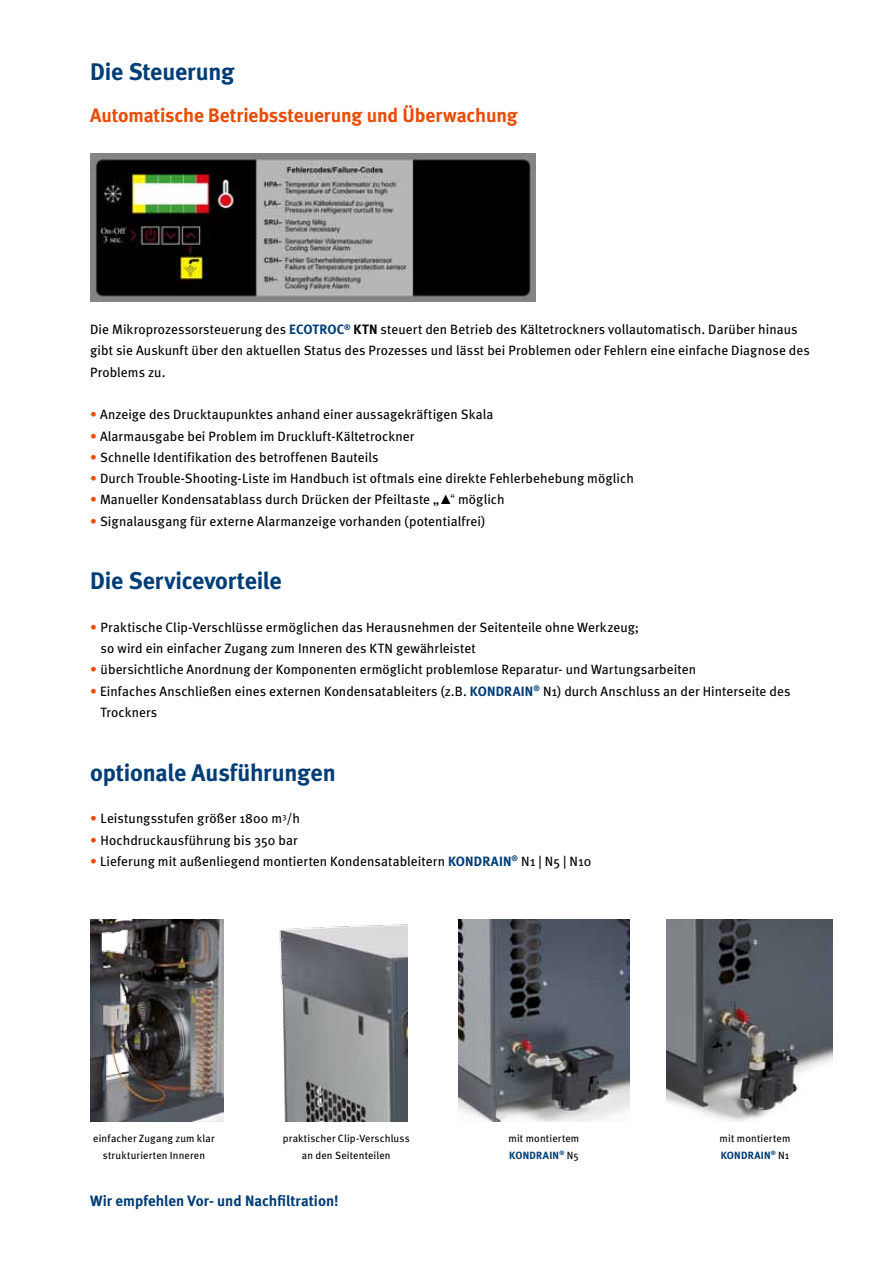
<style>
.page{position:relative;width:893px;height:1263px;background:#fff}
.page>*{position:absolute;margin:0;border:0;box-sizing:border-box;transform-origin:0 0}
.t1{font:700 24px "Meta";letter-spacing:-.01em;color:#003d76}
.t2{font:700 19.5px "Meta";letter-spacing:-.005em;color:#e94c05}
.t3{font:700 15px "Meta";color:#003d76}
.t4{font:13.5px/21.3px "Meta";letter-spacing:.005em;color:#000}
.t5{font:10.5px/16.8px "Meta";letter-spacing:.015em;color:#000;text-align:center}
.s1{font-weight:700;color:#003d76}
.s2{font-weight:700}
.s3{color:#e94c05}
.s4{font-family:"Arial"}
</style>
<div class="page">
<hr style="left:0;top:191px;width:1px;height:447px;background:#003d76">
<img style="left:90px;top:153px;width:446px;height:149px">
<img style="left:90px;top:920px;width:134px;height:201px">
<img style="left:279px;top:924px;width:128px;height:197px">
<img style="left:667px;top:919px;width:166px;height:202px">
<img style="left:459px;top:919px;width:170px;height:202px">
<h1 class="t1" style="left:90px;top:56px;width:146px">Die Steuerung</h1>
<h2 class="t2" style="left:90px;top:103px;width:429px">Automatische Betriebssteuerung und Überwachung</h2>
<p class="t4" style="left:90px;top:318px;width:721px">Die Mikroprozessorsteuerung des <span class="s1">ECOTROC</span><sup>®</sup> <span class="s2">KTN</span> steuert den Betrieb des Kältetrockners vollautomatisch. Darüber hinaus gibt sie Auskunft über den aktuellen Status des Prozesses und lässt bei Problemen oder Fehlern eine einfache Diagnose des<br>Problems zu.</p>
<p class="t4" style="left:90px;top:404px;width:405px"><span class="s3">•</span> Anzeige des Drucktaupunktes anhand einer aussagekräftigen Skala</p>
<p class="t4" style="left:90px;top:425px;width:326px"><span class="s3">•</span> Alarmausgabe bei Problem im Druckluft-Kältetrockner</p>
<p class="t4" style="left:90px;top:446px;width:290px"><span class="s3">•</span> Schnelle Identifikation des betroffenen Bauteils</p>
<p class="t4" style="left:90px;top:467px;width:545px"><span class="s3">•</span> Durch Trouble-Shooting-Liste im Handbuch ist oftmals eine direkte Fehlerbehebung möglich</p>
<p class="t4" style="left:90px;top:489px;width:416px"><span class="s3">•</span> Manueller Kondensatablass durch Drücken der Pfeiltaste „<span class="s4">▲“</span> möglich</p>
<p class="t4" style="left:90px;top:510px;width:396px"><span class="s3">•</span> Signalausgang für externe Alarmanzeige vorhanden (potentialfrei)</p>
<h1 class="t1" style="left:90px;top:566px;width:193px">Die Servicevorteile</h1>
<p class="t4" style="left:101px;top:616px;width:540px;text-indent:-11px"><span class="s3">•</span> Praktische Clip-Verschlüsse ermöglichen das Herausnehmen der Seitenteile ohne Werkzeug; so wird ein einfacher Zugang zum Inneren des KTN gewährleistet</p>
<p class="t4" style="left:90px;top:659px;width:607px"><span class="s3">•</span> übersichtliche Anordnung der Komponenten ermöglicht problemlose Reparatur- und Wartungsarbeiten</p>
<p class="t4" style="left:101px;top:680px;width:691px;text-indent:-11px"><span class="s3">•</span> Einfaches Anschließen eines externen Kondensatableiters (z.B. <span class="s1">KONDRAIN</span><sup>®</sup> N1) durch Anschluss an der Hinterseite des<br>Trockners</p>
<h1 class="t1" style="left:90px;top:757px;width:247px">optionale Ausführungen</h1>
<p class="t4" style="left:90px;top:807px;width:211px"><span class="s3">•</span> Leistungsstufen größer 1800 m<sup>3</sup>/h</p>
<p class="t4" style="left:90px;top:829px;width:209px"><span class="s3">•</span> Hochdruckausführung bis 350 bar</p>
<p class="t4" style="left:90px;top:850px;width:503px"><span class="s3">•</span> Lieferung mit außenliegend montierten Kondensatableitern <span class="s1">KONDRAIN</span><sup>®</sup> N1 | N5 | N10</p>
<p class="t5" style="left:93px;top:1130px;width:123px">einfacher Zugang zum klar strukturierten Inneren</p>
<p class="t5" style="left:283px;top:1130px;width:128px">praktischer Clip-Verschluss an den Seitenteilen</p>
<p class="t3" style="left:90px;top:1191px;width:250px">Wir empfehlen Vor- und Nachfiltration!</p>
<p class="t5" style="left:509px;top:1130px;width:72px;text-align:left">mit montiertem<br><span class="s1">KONDRAIN</span><sup>®</sup> N5</p>
<p class="t5" style="left:720px;top:1130px;width:72px;text-align:left">mit montiertem<br><span class="s1">KONDRAIN</span><sup>®</sup> N1</p>
</div>
